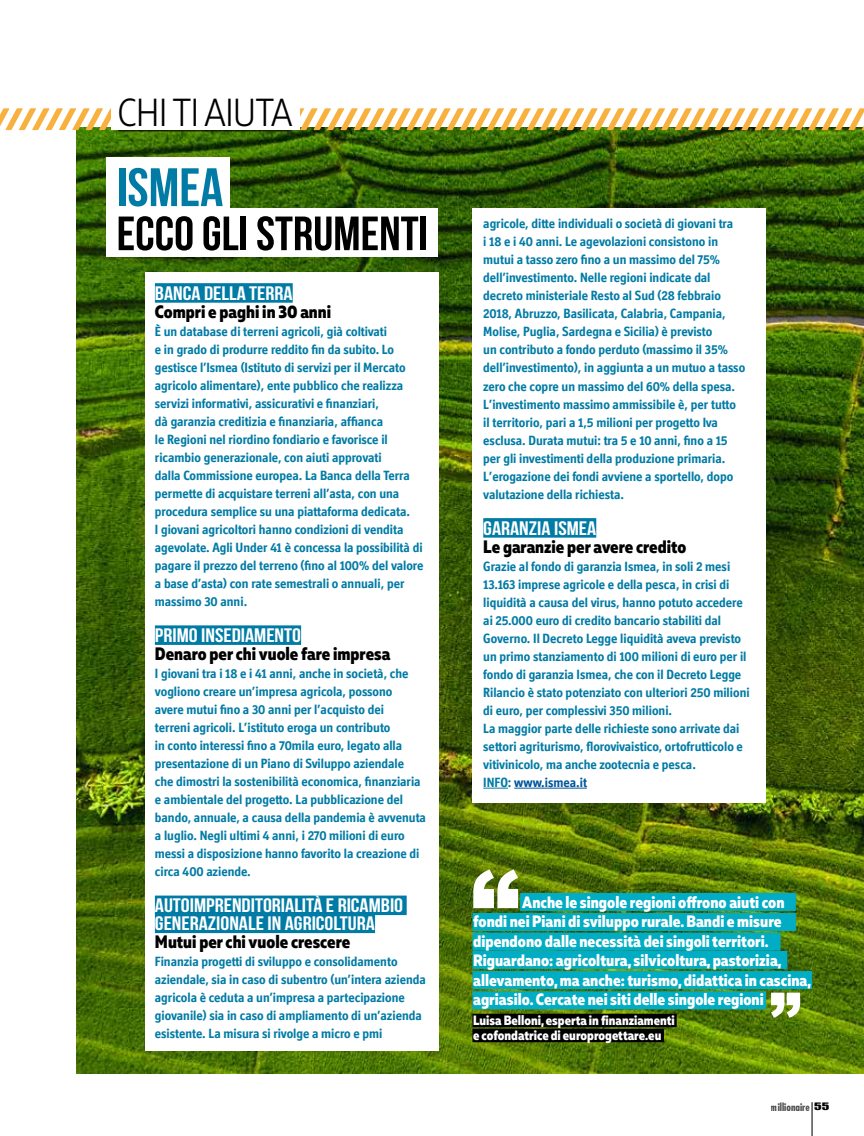
<style>
.page{position:relative;width:864px;height:1136px;background:#fff}
.page>*{position:absolute;margin:0;border:0;box-sizing:border-box;transform-origin:0 0}
.t1{font:54px "Bebas Neue";color:#007ba5;scale:1.05 1}
.t2{font:48px "Bebas Neue";color:#000;scale:1.05 1}
.t3{font:300 39px "Muller Narrow";letter-spacing:-.01em;color:#000}
.t4{font:19.5px/18px "Bebas Neue";color:#fff;scale:1.15 1}
.t5{font:800 18px "Muller Narrow";color:#000}
.t6{font:800 16.5px/19.5px "Muller Narrow";color:#fff}
.t7{font:700 13.5px/18px "Officina Display ITC Std";color:#007ba5}
.t8{font:800 13.5px/15px "Muller Narrow";color:#fff}
.t9{font:700 condensed 10.5px "Futura";color:#000}
.s1{color:#00579d}
.s2{font-family:"Impact LT Std";font-weight:400;font-stretch:normal}
</style>
<div class="page">
<hr style="left:811px;top:1101px;width:1px;height:34px;background:#000">
<img style="left:77px;top:130px;width:786px;height:942px">
<div style="left:145px;top:272px;width:293px;height:778px;background:#fff"></div>
<div style="left:472px;top:208px;width:293px;height:595px;background:#fff"></div>
<div style="left:106px;top:157px;width:124px;height:55px;background:#fff"></div>
<div style="left:106px;top:208px;width:332px;height:48px;background:#fff"></div>
<div style="left:155px;top:283px;width:137px;height:20px;background:#007ba5"></div>
<div style="left:155px;top:625px;width:146px;height:20px;background:#007ba5"></div>
<div style="left:155px;top:895px;width:251px;height:20px;background:#007ba5"></div>
<div style="left:155px;top:913px;width:220px;height:20px;background:#007ba5"></div>
<div style="left:483px;top:518px;width:113px;height:19px;background:#007ba5"></div>
<svg style="left:483px;top:787px;width:24px;height:1px"></svg>
<hr style="left:514px;top:787px;width:72px;height:1px;background:#00579d">
<svg style="left:0;top:108px;width:863px;height:22px"></svg>
<div style="left:520px;top:892px;width:275px;height:18px;background:#00adc4"></div>
<div style="left:472px;top:912px;width:323px;height:18px;background:#00adc4"></div>
<div style="left:472px;top:932px;width:308px;height:18px;background:#00adc4"></div>
<div style="left:472px;top:950px;width:315px;height:18px;background:#00adc4"></div>
<div style="left:472px;top:970px;width:339px;height:18px;background:#00adc4"></div>
<div style="left:472px;top:991px;width:293px;height:18px;background:#00adc4"></div>
<div style="left:472px;top:1013px;width:204px;height:14px;background:#000"></div>
<div style="left:472px;top:1028px;width:191px;height:14px;background:#000"></div>
<svg style="left:473px;top:869px;width:45px;height:39px"></svg>
<svg style="left:770px;top:992px;width:29px;height:25px"></svg>
<div style="left:111px;top:74px;width:188px;height:56px;background:#fff"></div>
<hr style="left:118px;top:130px;width:174px;height:1px;background:#000">
<h3 class="t3" style="left:118px;top:89px;width:176px">CHI TI AIUTA</h3>
<h1 class="t1" style="left:117px;top:158px;width:103px">ISMEA</h1>
<h2 class="t2" style="left:117px;top:207px;width:298px">ECCO GLI STRUMENTI</h2>
<p class="t7" style="left:483px;top:215px;width:263px">agricole, ditte individuali o società di giovani tra<br>i 18 e i 40 anni. Le agevolazioni consistono in mutui a tasso zero fino a un massimo del 75% dell’investimento. Nelle regioni indicate dal decreto ministeriale Resto al Sud (28 febbraio 2018, Abruzzo, Basilicata, Calabria, Campania, Molise, Puglia, Sardegna e Sicilia) è previsto<br>un contributo a fondo perduto (massimo il 35% dell’investimento), in aggiunta a un mutuo a tasso zero che copre un massimo del 60% della spesa.<br>L’investimento massimo ammissibile è, per tutto il territorio, pari a 1,5 milioni per progetto Iva esclusa. Durata mutui: tra 5 e 10 anni, fino a 15 per gli investimenti della produzione primaria.<br>L’erogazione dei fondi avviene a sportello, dopo valutazione della richiesta.</p>
<h3 class="t4" style="left:483px;top:518px;width:100px">GARANZIA ISMEA</h3>
<h3 class="t5" style="left:483px;top:535px;width:204px">Le garanzie per avere credito</h3>
<p class="t7" style="left:483px;top:557px;width:268px">Grazie al fondo di garanzia Ismea, in soli 2 mesi 13.163 imprese agricole e della pesca, in crisi di liquidità a causa del virus, hanno potuto accedere ai 25.000 euro di credito bancario stabiliti dal Governo. Il Decreto Legge liquidità aveva previsto un primo stanziamento di 100 milioni di euro per il fondo di garanzia Ismea, che con il Decreto Legge Rilancio è stato potenziato con ulteriori 250 milioni di euro, per complessivi 350 milioni.<br>La maggior parte delle richieste sono arrivate dai settori agriturismo, florovivaistico, ortofrutticolo e vitivinicolo, ma anche zootecnia e pesca.<br>INFO: <span class="s1">www.ismea.it</span></p>
<h3 class="t4" style="left:155px;top:284px;width:121px">BANCA DELLA TERRA</h3>
<h3 class="t5" style="left:155px;top:300px;width:178px">Compri e paghi in 30 anni</h3>
<p class="t7" style="left:155px;top:322px;width:270px">È un database di terreni agricoli, già coltivati<br>e in grado di produrre reddito fin da subito. Lo gestisce l’Ismea (Istituto di servizi per il Mercato agricolo alimentare), ente pubblico che realizza servizi informativi, assicurativi e finanziari,<br>dà garanzia creditizia e finanziaria, affianca<br>le Regioni nel riordino fondiario e favorisce il ricambio generazionale, con aiuti approvati<br>dalla Commissione europea. La Banca della Terra permette di acquistare terreni all’asta, con una procedura semplice su una piattaforma dedicata.<br>I giovani agricoltori hanno condizioni di vendita agevolate. Agli Under 41 è concessa la possibilità di pagare il prezzo del terreno (fino al 100% del valore a base d’asta) con rate semestrali o annuali, per massimo 30 anni.</p>
<h3 class="t4" style="left:155px;top:626px;width:129px">PRIMO INSEDIAMENTO</h3>
<h3 class="t5" style="left:155px;top:642px;width:237px">Denaro per chi vuole fare impresa</h3>
<p class="t7" style="left:155px;top:664px;width:272px">I giovani tra i 18 e i 41 anni, anche in società, che vogliono creare un’impresa agricola, possono<br>avere mutui fino a 30 anni per l’acquisto dei<br>terreni agricoli. L’istituto eroga un contributo<br>in conto interessi fino a 70mila euro, legato alla presentazione di un Piano di Sviluppo aziendale che dimostri la sostenibilità economica, finanziaria e ambientale del progetto. La pubblicazione del bando, annuale, a causa della pandemia è avvenuta a luglio. Negli ultimi 4 anni, i 270 milioni di euro messi a disposizione hanno favorito la creazione di circa 400 aziende.</p>
<h3 class="t4" style="left:155px;top:896px;width:217px">AUTOIMPRENDITORIALITÀ E RICAMBIO<br>GENERAZIONALE IN AGRICOLTURA</h3>
<h3 class="t5" style="left:155px;top:930px;width:197px">Mutui per chi vuole crescere</h3>
<p class="t7" style="left:155px;top:952px;width:272px">Finanzia progetti di sviluppo e consolidamento aziendale, sia in caso di subentro (un’intera azienda agricola è ceduta a un’impresa a partecipazione giovanile) sia in caso di ampliamento di un’azienda esistente. La misura si rivolge a micro e pmi</p>
<p class="t6" style="left:473px;top:892px;width:339px;text-indent:49px">Anche le singole regioni offrono aiuti con fondi nei Piani di sviluppo rurale. Bandi e misure dipendono dalle necessità dei singoli territori.<br>Riguardano: agricoltura, silvicoltura, pastorizia, allevamento, ma anche: turismo, didattica in cascina, agriasilo. Cercate nei siti delle singole regioni</p>
<p class="t8" style="left:473px;top:1012px;width:203px">Luisa Belloni, esperta in finanziamenti e cofondatrice di europrogettare.eu</p>
<p class="t9" style="left:770px;top:1099px;width:60px">millionaire <span class="s2">55</span></p>
</div>
